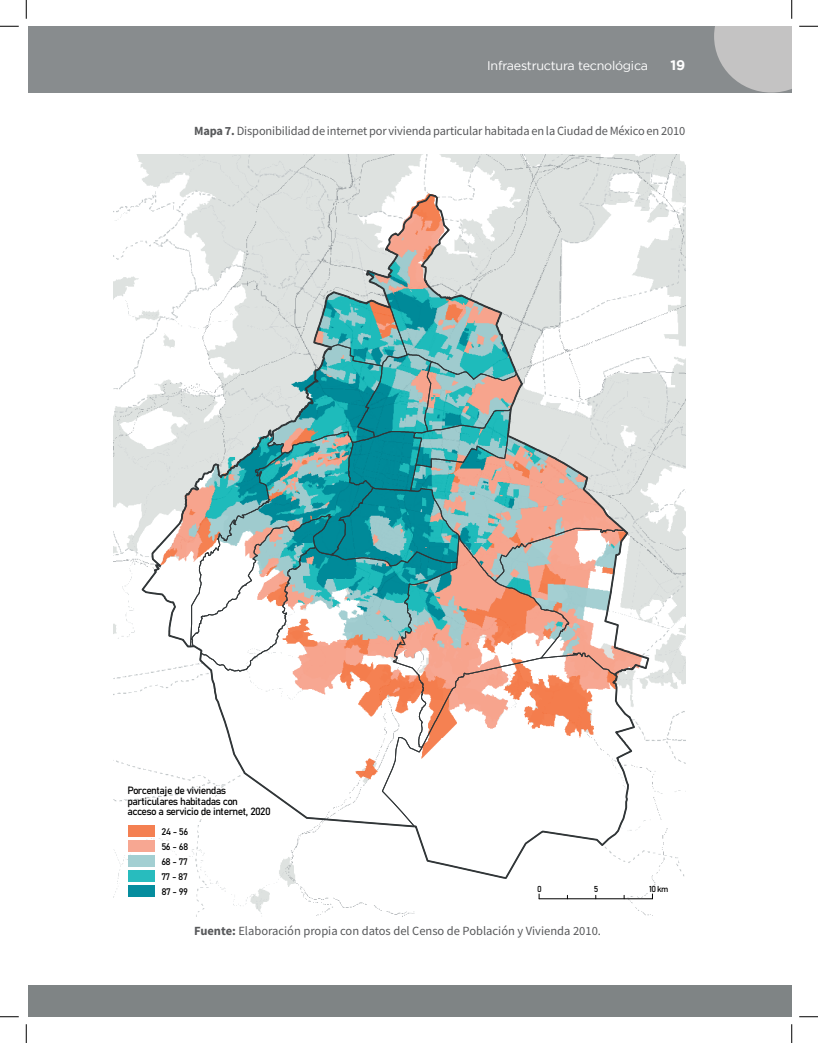
<style>
.page{position:relative;width:818px;height:1043px;background:#fff}
.page>*{position:absolute;margin:0;border:0;box-sizing:border-box;transform-origin:0 0}
.t1{font:700 13.75px "Gotham";color:#fff}
.t2{font:12.5px "Source Sans Pro";letter-spacing:-.01em;color:#57585a}
.t3{font:12.5px "Gotham";letter-spacing:-.02em;color:#fff}
.t4{font:10.38px/10.9px "Bahnschrift I";letter-spacing:-.05em;color:#000}
.t5{font:9.5px/15px "Bahnschrift";letter-spacing:-.06em;color:#000}
.t6{font:8.5px "Bahnschrift";color:#000}
.s1{font-weight:700}
</style>
<div class="page">
<div style="left:28px;top:26px;width:763px;height:67px;background:#888c8e"></div>
<div style="left:28px;top:985px;width:763px;height:31px;background:#7f8485"></div>
<svg style="left:714px;top:26px;width:77px;height:67px;background:#bbbabb"></svg>
<img style="left:114px;top:155px;width:571px;height:761px">
<svg style="left:142px;top:194px;width:507px;height:37px"></svg>
<svg style="left:140px;top:231px;width:510px;height:649px"></svg>
<svg style="left:196px;top:193px;width:255px;height:289px;background:#a1c6c6"></svg>
<div style="left:128px;top:825px;width:27px;height:11px;background:#f48052"></div>
<div style="left:128px;top:840px;width:27px;height:11px;background:#f7a792"></div>
<div style="left:128px;top:855px;width:27px;height:11px;background:#a3cfd2"></div>
<div style="left:128px;top:870px;width:27px;height:11px;background:#28bcbe"></div>
<div style="left:128px;top:885px;width:27px;height:12px;background:#058d9e"></div>
<hr style="left:539px;top:898px;width:113px;height:1px;background:#000">
<svg style="left:0;top:25px;width:19px;height:2px"></svg>
<svg style="left:799px;top:25px;width:19px;height:2px"></svg>
<svg style="left:0;top:1016px;width:19px;height:1px"></svg>
<svg style="left:799px;top:1016px;width:19px;height:1px"></svg>
<svg style="left:25px;top:0;width:2px;height:19px"></svg>
<svg style="left:25px;top:1024px;width:2px;height:18px"></svg>
<svg style="left:791px;top:0;width:1px;height:19px"></svg>
<svg style="left:791px;top:1024px;width:1px;height:18px"></svg>
<p class="t3" style="left:487px;top:58px;width:162px">Infraestructura tecnológica</p>
<p class="t1" style="left:670px;top:57px;width:16px">19</p>
<p class="t2" style="left:194px;top:123px;width:493px"><span class="s1">Mapa 7.</span> Disponibilidad de internet por vivienda particular habitada en la Ciudad de México en 2010</p>
<p class="t4" style="left:127px;top:784px;width:145px">Porcentaje de viviendas particulares habitadas con<br>acceso a servicio de internet, 2020</p>
<p class="t5" style="left:161px;top:823px;width:28px">24- 56</p>
<p class="t5" style="left:161px;top:838px;width:28px">56 - 68<br>68 - 77</p>
<p class="t5" style="left:161px;top:868px;width:28px">77 - 87<br>87 - 99</p>
<p class="t6" style="left:537px;top:882px;width:6px">0</p>
<p class="t6" style="left:593px;top:882px;width:6px">5</p>
<p class="t6" style="left:649px;top:882px;width:21px">10km</p>
<p class="t2" style="left:194px;top:923px;width:408px"><span class="s1">Fuente:</span> Elaboración propia con datos del Censo de Población y Vivienda 2010.</p>
</div>
